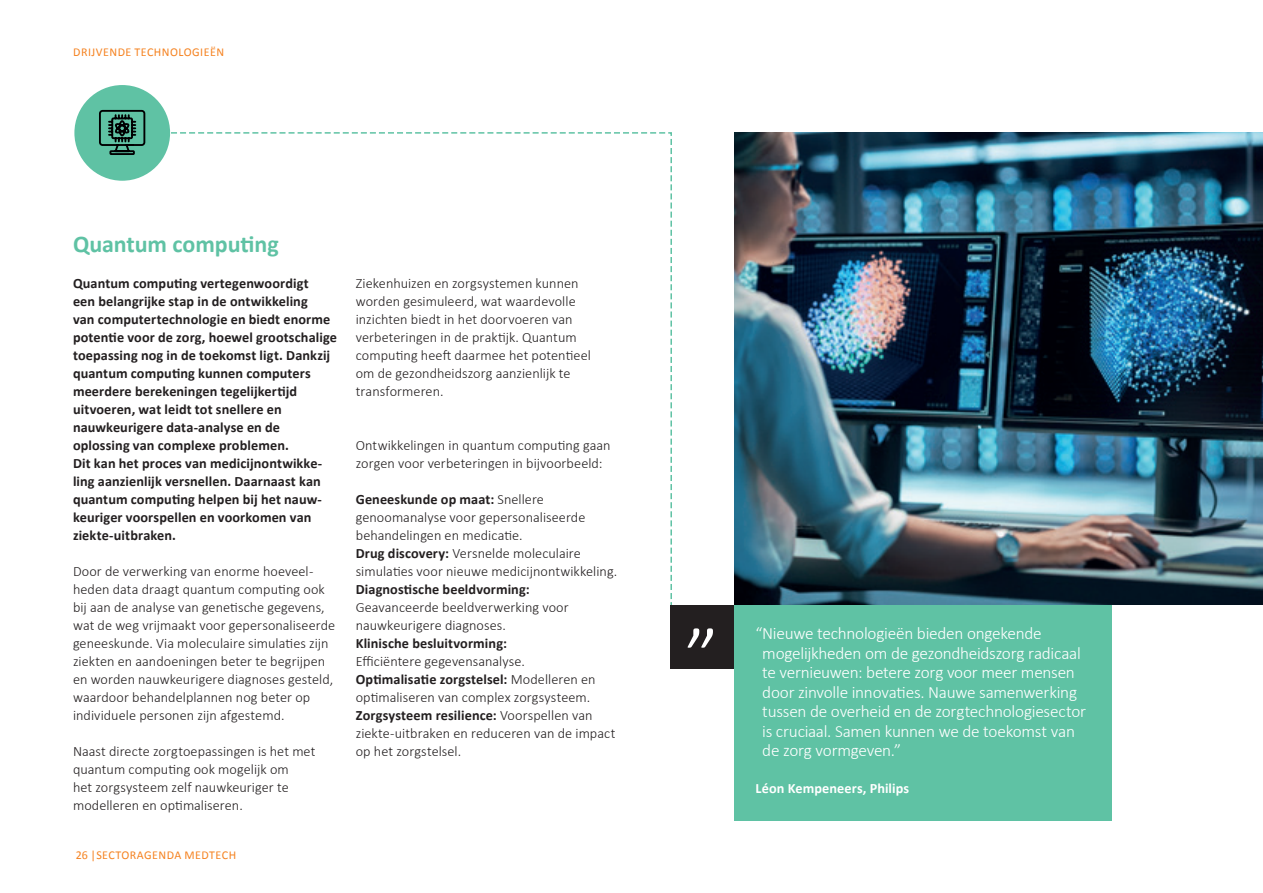
<style>
.page{position:relative;width:1263px;height:893px;background:#fff}
.page>*{position:absolute;margin:0;border:0;box-sizing:border-box;transform-origin:0 0}
.t1{font:300 82.5px "Calibri";color:#fff}
.t2{font:700 24px "Calibri";letter-spacing:-.005em;color:#5fc2a4}
.t3{font:300 17.25px/19.5px "Calibri";letter-spacing:-.015em;color:#fff}
.t4{font:300 14.25px/18px "Calibri";color:#231f20}
.t5{font:700 14.25px/18px "Calibri";letter-spacing:.005em;color:#231f20}
.t6{font:700 14.25px "Calibri";letter-spacing:.005em;color:#fff}
.t7{font:12px "Calibri";letter-spacing:.04em;color:#f58220}
.s1{font-weight:700}
</style>
<div class="page">
<div style="left:734px;top:605px;width:377px;height:216px;background:#5fc2a4"></div>
<img style="left:734px;top:132px;width:529px;height:473px">
<svg style="left:163px;top:131px;width:509px;height:474px"></svg>
<div style="left:670px;top:605px;width:64px;height:64px;background:#231f20"></div>
<div style="left:74px;top:85px;width:96px;height:96px;background:#5fc2a4;border-radius:50%"></div>
<svg style="left:99px;top:109px;width:47px;height:46px"></svg>
<p class="t7" style="left:73px;top:43px;width:152px">DRIJVENDE TECHNOLOGIEËN</p>
<h2 class="t2" style="left:73px;top:227px;width:207px">Quantum computing</h2>
<p class="t5" style="left:73px;top:274px;width:265px">Quantum computing vertegenwoordigt<br>een belangrijke stap in de ontwikkeling<br>van computertechnologie en biedt enorme potentie voor de zorg, hoewel grootschalige toepassing nog in de toekomst ligt. Dankzij quantum computing kunnen computers meerdere berekeningen tegelijkertijd uitvoeren, wat leidt tot snellere en nauwkeurigere data-analyse en de oplossing van complexe problemen.<br>Dit kan het proces van medicijnontwikke&shy;ling aanzienlijk versnellen. Daarnaast kan quantum computing helpen bij het nauw&shy;keuriger voorspellen en voorkomen van ziekte-uitbraken.</p>
<p class="t4" style="left:73px;top:562px;width:264px">Door de verwerking van enorme hoeveel&shy;heden data draagt quantum computing ook bij aan de analyse van genetische gegevens, wat de weg vrijmaakt voor gepersonaliseerde geneeskunde. Via moleculaire simulaties zijn ziekten en aandoeningen beter te begrijpen en worden nauwkeurigere diagnoses gesteld, waardoor behandelplannen nog beter op individuele personen zijn afgestemd.</p>
<p class="t4" style="left:73px;top:742px;width:244px">Naast directe zorgtoepassingen is het met quantum computing ook mogelijk om<br>het zorgsysteem zelf nauwkeuriger te modelleren en optimaliseren.</p>
<p class="t7" style="left:76px;top:847px;width:162px">26 |SECTORAGENDA MEDTECH</p>
<p class="t4" style="left:356px;top:274px;width:237px">Ziekenhuizen en zorgsystemen kunnen worden gesimuleerd, wat waardevolle inzichten biedt in het doorvoeren van verbeteringen in de praktijk. Quantum computing heeft daarmee het potentieel om de gezondheidszorg aanzienlijk te transformeren.</p>
<p class="t4" style="left:356px;top:436px;width:256px">Ontwikkelingen in quantum computing gaan zorgen voor verbeteringen in bijvoorbeeld:</p>
<p class="t4" style="left:356px;top:490px;width:263px"><span class="s1">Geneeskunde op maat:</span> Snellere genoomanalyse voor gepersonaliseerde behandelingen en medicatie.<br><span class="s1">Drug discovery:</span> Versnelde moleculaire simulaties voor nieuwe medicijnontwikkeling.</p>
<p class="t5" style="left:356px;top:580px;width:175px">Diagnostische beeldvorming:</p>
<p class="t4" style="left:356px;top:598px;width:214px">Geavanceerde beeldverwerking voor nauwkeurigere diagnoses.</p>
<p class="t5" style="left:356px;top:634px;width:153px">Klinische besluitvorming:</p>
<p class="t4" style="left:356px;top:652px;width:261px">Efficiëntere gegevensanalyse.<br><span class="s1">Optimalisatie zorgstelsel:</span> Modelleren en optimaliseren van complex zorgsysteem.<br><span class="s1">Zorgsysteem resilience:</span> Voorspellen van ziekte-uitbraken en reduceren van de impact op het zorgstelsel.</p>
<h1 class="t1" style="left:685px;top:606px;width:35px">”</h1>
<p class="t3" style="left:762px;top:623px;width:325px;text-indent:-7px">“Nieuwe technologieën bieden ongekende mogelijkheden om de gezondheidszorg radicaal te vernieuwen: betere zorg voor meer mensen door zinvolle innovaties. Nauwe samenwerking tussen de overheid en de zorgtechnologiesector is cruciaal. Samen kunnen we de toekomst van de zorg vormgeven.”</p>
<p class="t6" style="left:755px;top:778px;width:155px">Léon Kempeneers, Philips</p>
</div>
